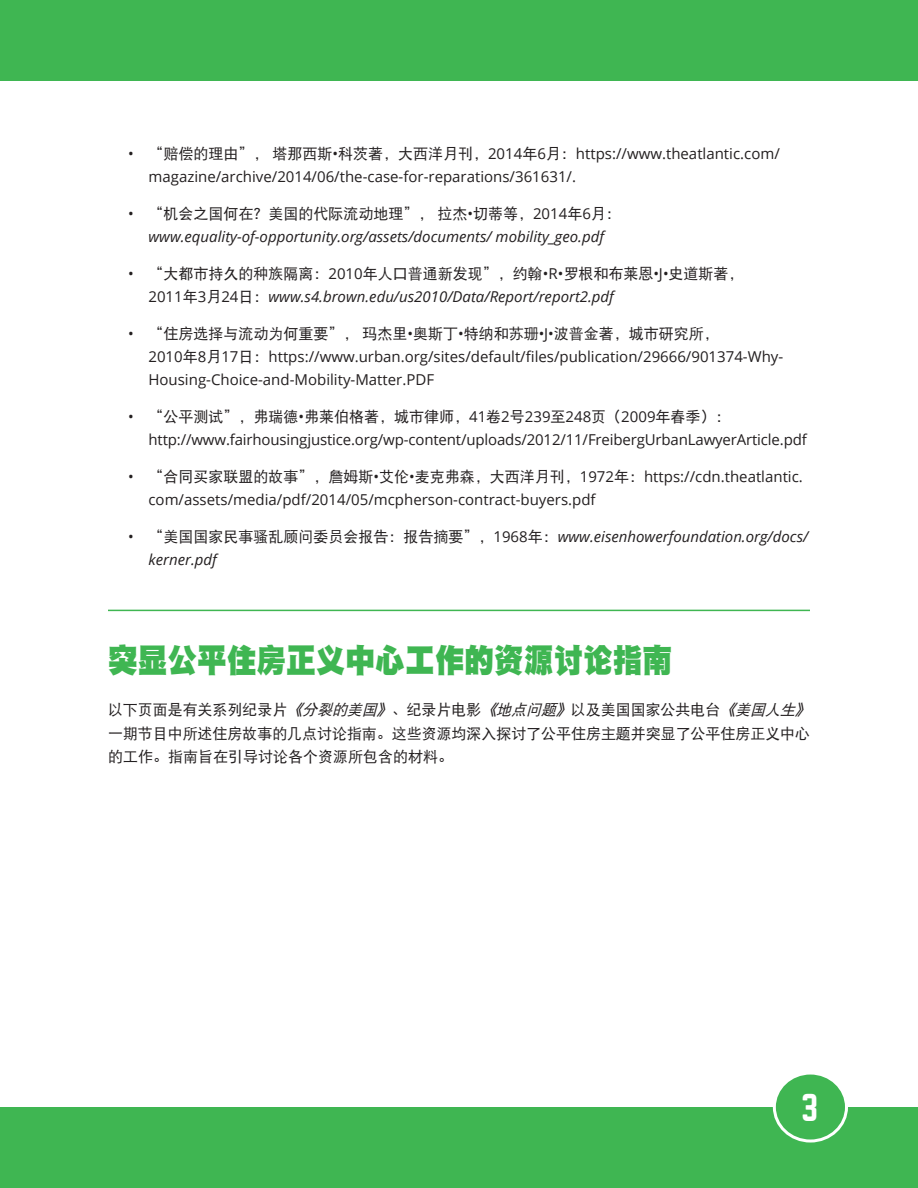
<style>
.page{position:relative;width:918px;height:1188px;background:#fff}
.page>*{position:absolute;margin:0;border:0;box-sizing:border-box;transform-origin:0 0}
.t1{font:33.9px "Norwester";color:#fff}
.t2{font:33px "DFP Hei W12";color:#3fb652;scale:.9 1}
.t3{font:15px/23.2px "Open Sans";color:#231f20}
.t4{font:15px/23.2px "DFP Hei W5";color:#231f20}
.t5{font:italic 15px/23.2px "Open Sans";color:#231f20}
.s1{font-family:"DFP Hei W5"}
.s2{font-family:"Open Sans"}
.s3{font-style:normal}
.s4{font-family:"DFP Hei W5";font-style:normal}
.s5{font-style:italic}
</style>
<div class="page">
<div style="left:0;top:1107px;width:918px;height:81px;background:#3fb652"></div>
<div style="left:774px;top:1073px;width:73px;height:68px;background:#3fb652;border-radius:50%"></div>
<div style="left:773px;top:1072px;width:75px;height:71px;border:3px solid #fff;border-radius:50%"></div>
<div style="left:0;top:0;width:918px;height:81px;background:#3fb652"></div>
<hr style="left:108px;top:610px;width:702px;height:1px;background:#3fb652">
<p class="t3" style="left:148px;top:141px;width:633px;text-indent:-20px">• <span class="s1">“赔偿的理由”，塔那西斯</span>•<span class="s1">科茨著，大西洋月刊，</span>2014<span class="s1">年</span>6<span class="s1">月：</span>https://www.theatlantic.com/ magazine/archive/2014/06/the-case-for-reparations/361631/.</p>
<p class="t4" style="left:128px;top:202px;width:494px"><span class="s2">•</span> “机会之国何在？美国的代际流动地理”，拉杰<span class="s2">•</span>切蒂等，<span class="s2">2014</span>年<span class="s2">6</span>月：</p>
<p class="t5" style="left:148px;top:225px;width:457px">www.equality-of-opportunity.org/assets/documents/ mobility_geo.pdf</p>
<p class="t4" style="left:128px;top:262px;width:617px"><span class="s2">•</span> “大都市持久的种族隔离：<span class="s2">2010</span>年人口普通新发现”，约翰<span class="s2">•R•</span>罗根和布莱恩<span class="s2">•J•</span>史道斯著，</p>
<p class="t5" style="left:148px;top:285px;width:467px"><span class="s3">2011</span><span class="s4">年</span><span class="s3">3</span><span class="s4">月</span><span class="s3">24</span><span class="s4">日：</span>www.s4.brown.edu/us2010/Data/Report/report2.pdf</p>
<p class="t4" style="left:128px;top:322px;width:592px"><span class="s2">•</span> “住房选择与流动为何重要”，玛杰里<span class="s2">•</span>奥斯丁<span class="s2">•</span>特纳和苏珊<span class="s2">•J•</span>波普金著，城市研究所，</p>
<p class="t3" style="left:148px;top:345px;width:636px">2010<span class="s1">年</span>8<span class="s1">月</span>17<span class="s1">日：</span>https://www.urban.org/sites/default/files/publication/29666/901374-Why-<br>Housing-Choice-and-Mobility-Matter.PDF</p>
<p class="t4" style="left:128px;top:405px;width:604px"><span class="s2">•</span> “公平测试”，弗瑞德<span class="s2">•</span>弗莱伯格著，城市律师，<span class="s2">41</span>卷<span class="s2">2</span>号<span class="s2">239</span>至<span class="s2">248</span>页（<span class="s2">2009</span>年春季）：</p>
<p class="t3" style="left:149px;top:428px;width:660px">http://www.fairhousingjustice.org/wp-content/uploads/2012/11/FreibergUrbanLawyerArticle.pdf</p>
<p class="t3" style="left:148px;top:465px;width:656px;text-indent:-20px">• <span class="s1">“合同买家联盟的故事”，詹姆斯</span>•<span class="s1">艾伦</span>•<span class="s1">麦克弗森，大西洋月刊，</span>1972<span class="s1">年：</span>https://cdn.theatlantic. com/assets/media/pdf/2014/05/mcpherson-contract-buyers.pdf</p>
<p class="t5" style="left:148px;top:525px;width:661px;text-indent:-20px"><span class="s3">•</span> <span class="s4">“美国国家民事骚乱顾问委员会报告：报告摘要”，</span><span class="s3">1968</span><span class="s4">年：</span>www.eisenhowerfoundation.org/docs/ kerner.pdf</p>
<h2 class="t2" style="left:108px;top:642px;width:628px">突显公平住房正义中心工作的资源讨论指南</h2>
<p class="t4" style="left:108px;top:698px;width:708px">以下页面是有关系列纪录片<span class="s5">《分裂的美国》</span>、纪录片电影<span class="s5">《地点问题》</span>以及美国国家公共电台<span class="s5">《美国人生》</span>一期节目中所述住房故事的几点讨论指南。这些资源均深入探讨了公平住房主题并突显了公平住房正义中心的工作。指南旨在引导讨论各个资源所包含的材料。</p>
<h1 class="t1" style="left:801px;top:1091px;width:19px">3</h1>
</div>
